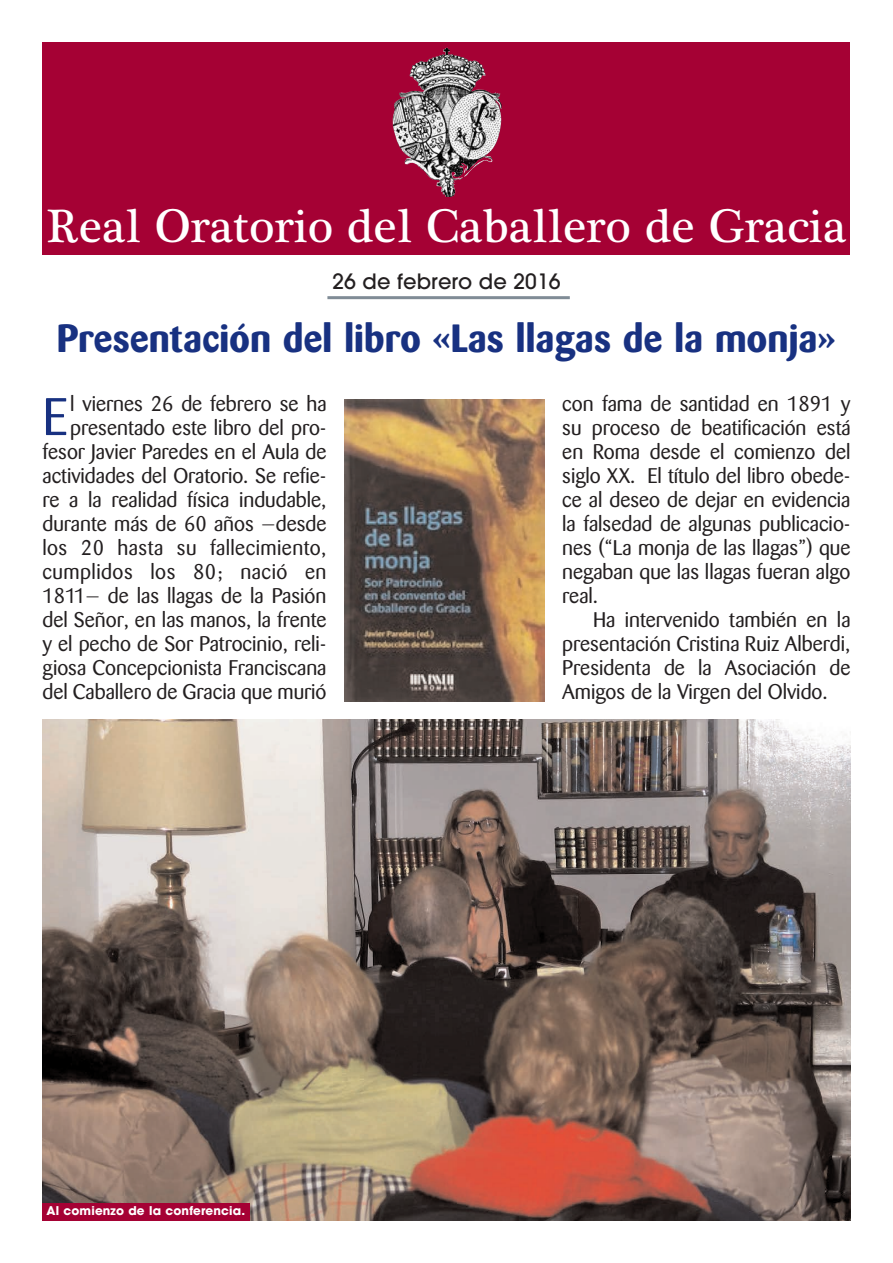
<style>
.page{position:relative;width:893px;height:1263px;background:#fff}
.page>*{position:absolute;margin:0;border:0;box-sizing:border-box;transform-origin:0 0}
.t1{font:52.35px "Barmeno";color:#183181}
.t2{font:48px "Plantagenet Cherokee";color:#fff}
.t3{font:700 39px "Barmeno";letter-spacing:.005em;color:#183181}
.t4{font:21px/24px "Barmeno";color:#231f20;text-align:justify}
.t5{font:500 21px "Avant Garde";letter-spacing:.005em;color:#231f20}
.t6{font:700 12px "Avant Garde";letter-spacing:.01em;color:#fff}
</style>
<div class="page">
<div style="left:43px;top:43px;width:807px;height:212px;background:#a50134"></div>
<img style="left:393px;top:48px;width:99px;height:149px">
<hr style="left:327px;top:296px;width:243px;height:3px;background:#808c96">
<img style="left:43px;top:719px;width:807px;height:501px">
<div style="left:43px;top:1203px;width:207px;height:17px;background:#a50134"></div>
<img style="left:344px;top:400px;width:200px;height:302px">
<h2 class="t2" style="left:47px;top:198px;width:801px">Real Oratorio del Caballero de Gracia</h2>
<p class="t5" style="left:332px;top:274px;width:229px">26 de febrero de 2016</p>
<h3 class="t3" style="left:57px;top:318px;width:780px">Presentación del libro «Las llagas de la monja»</h3>
<p class="t4" style="left:43px;top:393px;width:286px;text-align:right">l viernes 26 de febrero se ha presentado este libro del pro&shy;fesor Javier Paredes en el Aula de actividades del Oratorio. Se refie&shy;re a la realidad física indudable, durante más de 60 años —desde los 20 hasta su fallecimiento, cumplidos los 80; nació en<br>1811— de las llagas de la Pasión del Señor, en las manos, la frente y el pecho de Sor Patrocinio, reli&shy;giosa Concepcionista Franciscana del Caballero de Gracia que murió</p>
<p class="t4" style="left:562px;top:393px;width:290px">con fama de santidad en 1891 y su proceso de beatificación está en Roma desde el comienzo del siglo XX. El título del libro obede&shy;ce al deseo de dejar en evidencia la falsedad de algunas publicacio&shy;nes (“La monja de las llagas”) que negaban que las llagas fueran algo real.</p>
<h1 class="t1" style="left:43px;top:395px;width:27px">E</h1>
<p class="t4" style="left:562px;top:610px;width:290px;text-indent:31px">Ha intervenido también en la presentación Cristina Ruiz Alberdi, Presidenta de la Asociación de Amigos de la Virgen del Olvido.</p>
<p class="t6" style="left:47px;top:1206px;width:200px">Al comienzo de la conferencia.</p>
</div>
